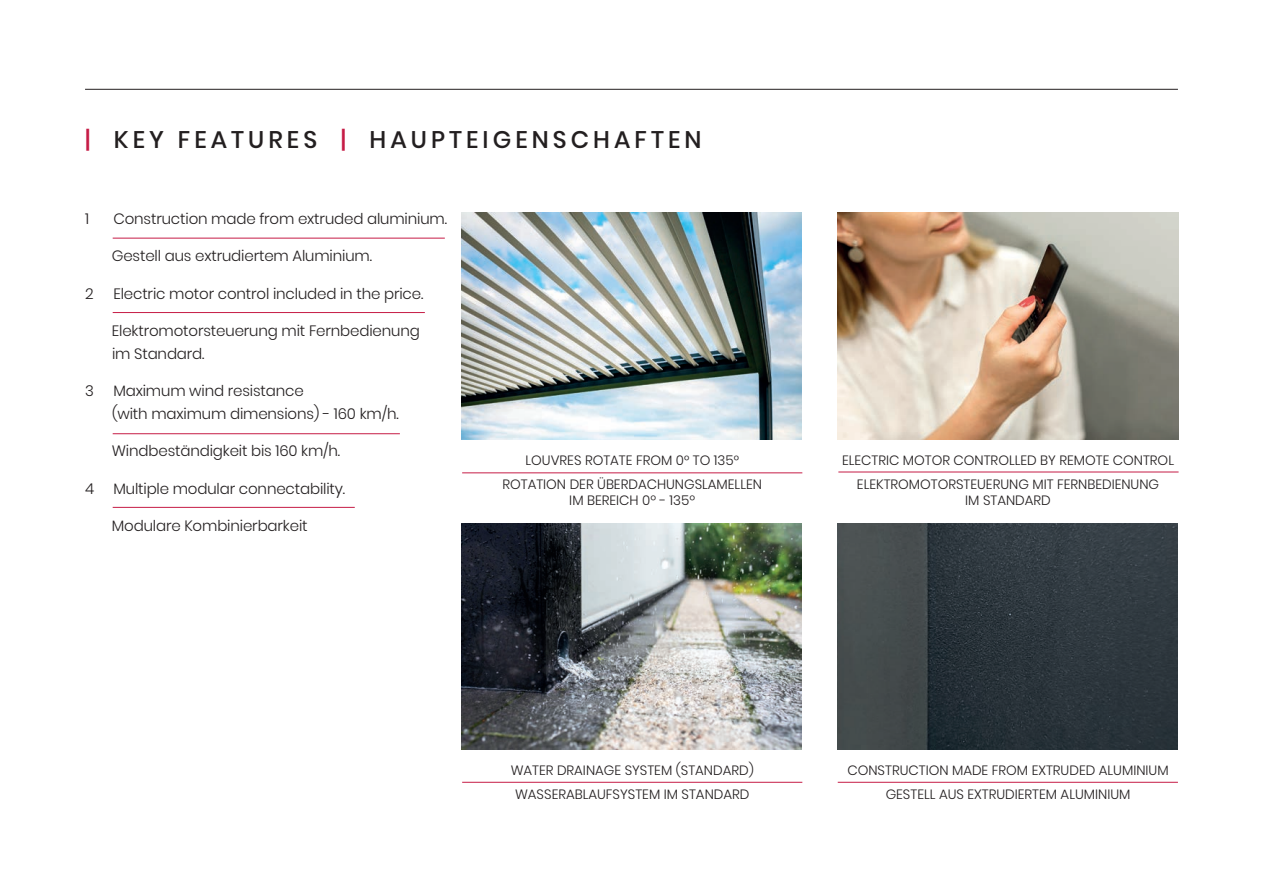
<style>
.page{position:relative;width:1263px;height:893px;background:#fff}
.page>*{position:absolute;margin:0;border:0;box-sizing:border-box;transform-origin:0 0}
.t1{font:500 24px "Poppins";letter-spacing:.17em;color:#231f20}
.t2{font:300 15px/22.5px "Poppins";letter-spacing:-.01em;color:#231f20}
.t3{font:300 13.5px/24px "Poppins";color:#231f20;text-align:center}
.s1{color:#c61c46}
</style>
<div class="page">
<hr style="left:85px;top:89px;width:1093px;height:1px;background:#231f20">
<hr style="left:113px;top:238px;width:332px;height:1px;background:#c61c46">
<hr style="left:113px;top:312px;width:312px;height:1px;background:#c61c46">
<hr style="left:113px;top:433px;width:287px;height:1px;background:#c61c46">
<hr style="left:113px;top:507px;width:242px;height:1px;background:#c61c46">
<img style="left:838px;top:213px;width:340px;height:226px">
<img style="left:461px;top:523px;width:340px;height:227px">
<img style="left:461px;top:213px;width:340px;height:226px">
<img style="left:837px;top:523px;width:340px;height:227px">
<hr style="left:462px;top:472px;width:340px;height:1px;background:#c61c46">
<hr style="left:838px;top:472px;width:340px;height:1px;background:#c61c46">
<hr style="left:462px;top:782px;width:340px;height:1px;background:#c61c46">
<hr style="left:838px;top:782px;width:340px;height:1px;background:#c61c46">
<h1 class="t1" style="left:85px;top:126px;width:618px"><span class="s1">|</span> KEY FEATURES <span class="s1">|</span> HAUPTEIGENSCHAFTEN</h1>
<p class="t2" style="left:85px;top:207px;width:6px">1</p>
<p class="t2" style="left:113px;top:207px;width:335px">Construction made from extruded aluminium.</p>
<p class="t2" style="left:112px;top:245px;width:262px">Gestell aus extrudiertem Aluminium.</p>
<p class="t2" style="left:85px;top:282px;width:10px">2</p>
<p class="t2" style="left:113px;top:282px;width:311px">Electric motor control included in the price.</p>
<p class="t2" style="left:112px;top:320px;width:310px">Elektromotorsteuerung mit Fernbedienung im Standard.</p>
<p class="t2" style="left:85px;top:380px;width:10px">3</p>
<p class="t2" style="left:112px;top:380px;width:288px">Maximum wind resistance<br>(with maximum dimensions) - 160 km/h.</p>
<p class="t2" style="left:112px;top:440px;width:230px">Windbeständigkeit bis 160 km/h.</p>
<p class="t2" style="left:85px;top:477px;width:11px">4</p>
<p class="t2" style="left:113px;top:477px;width:233px">Multiple modular connectability.</p>
<p class="t2" style="left:112px;top:515px;width:197px">Modulare Kombinierbarkeit</p>
<p class="t3" style="left:502px;top:448px;width:261px">LOUVRES ROTATE FROM 0° TO 135°<br>ROTATION DER ÜBERDACHUNGSLAMELLEN</p>
<p class="t3" style="left:569px;top:489px;width:127px">IM BEREICH 0º - 135º</p>
<p class="t3" style="left:842px;top:448px;width:333px">ELECTRIC MOTOR CONTROLLED BY REMOTE CONTROL<br>ELEKTROMOTORSTEUERUNG MIT FERNBEDIENUNG</p>
<p class="t3" style="left:965px;top:489px;width:87px">IM STANDARD</p>
<p class="t3" style="left:511px;top:759px;width:245px">WATER DRAINAGE SYSTEM (STANDARD)<br>WASSERABLAUFSYSTEM IM STANDARD</p>
<p class="t3" style="left:847px;top:759px;width:323px">CONSTRUCTION MADE FROM EXTRUDED ALUMINIUM<br>GESTELL AUS EXTRUDIERTEM ALUMINIUM</p>
</div>
